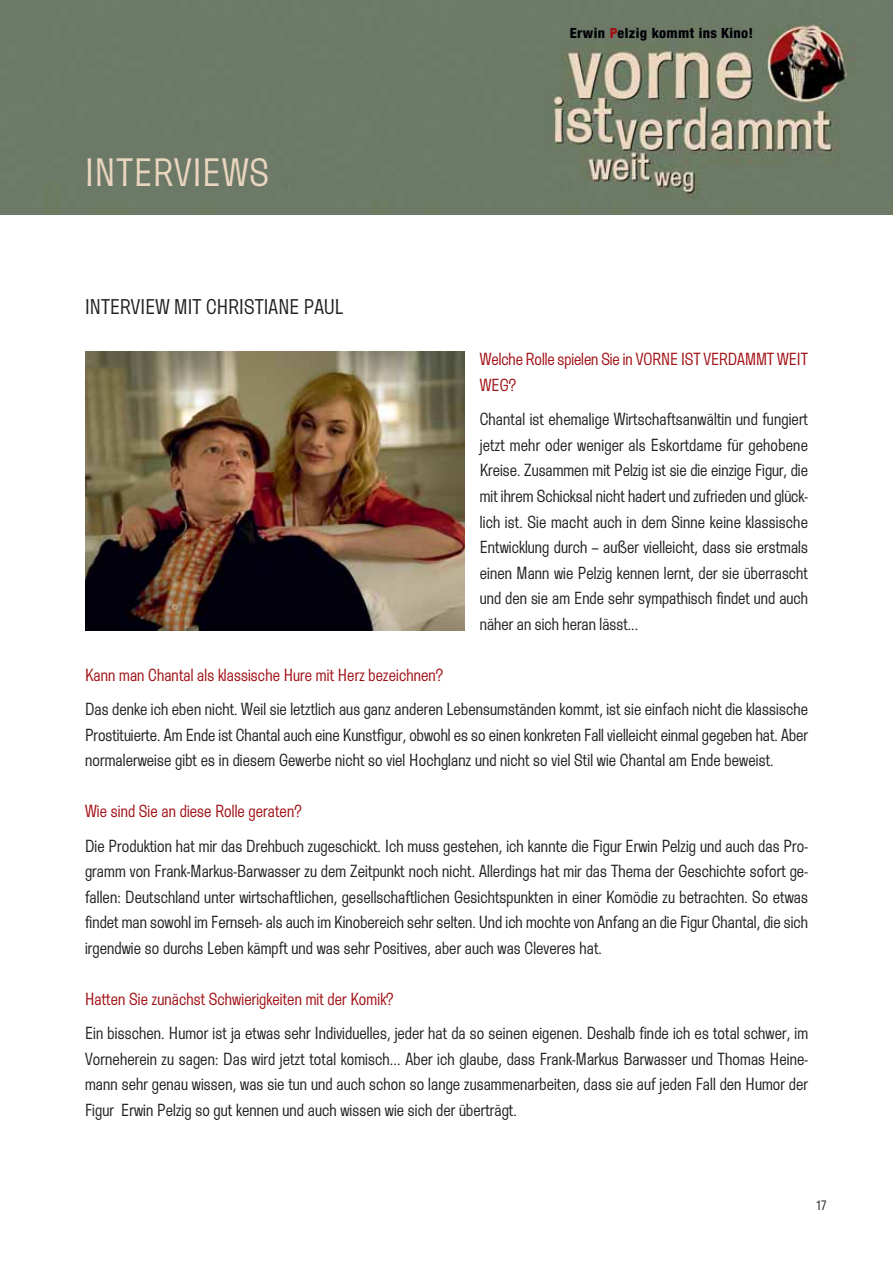
<style>
.page{position:relative;width:893px;height:1263px;background:#fff}
.page>*{position:absolute;margin:0;border:0;box-sizing:border-box;transform-origin:0 0}
.t1{font:39px "Cg Westerveldt Lt";letter-spacing:.03em;color:#ead6be}
.t2{font:21px "Cg Westerveldt Lt";letter-spacing:.01em;color:#231f20}
.t3{font:17.25px/25.5px "Cg Westerveldt Lt";letter-spacing:.01em;color:#231f20;text-align:justify}
.t4{font:17.25px/25.5px "Cg Westerveldt Lt";letter-spacing:.01em;color:#a10f13}
.t5{font:800 condensed 14.1px "Helvetica Neue";letter-spacing:.025em;color:#000006}
.t6{font:13.5px "Cg Westerveldt Lt";color:#231f20}
.s1{color:#a10f13}
</style>
<div class="page">
<img style="left:0;top:0;width:893px;height:215px">
<img style="left:85px;top:352px;width:380px;height:279px">
<p class="t5" style="left:570px;top:28px;width:185px">Erwin <span class="s1">P</span>elzig kommt ins Kino!</p>
<h1 class="t1" style="left:85px;top:158px;width:185px">INTERVIEWS</h1>
<p class="t2" style="left:85px;top:300px;width:260px">INTERVIEW MIT CHRISTIANE PAUL</p>
<p class="t4" style="left:480px;top:349px;width:330px">Welche Rolle spielen Sie in VORNE IST VERDAMMT WEIT<br>WEG?</p>
<p class="t3" style="left:480px;top:409px;width:330px">Chantal ist ehemalige Wirtschaftsanwältin und fungiert jetzt mehr oder weniger als Eskortdame für gehobene Kreise. Zusammen mit Pelzig ist sie die einzige Figur, die mit ihrem Schicksal nicht hadert und zufrieden und glück&shy;lich ist. Sie macht auch in dem Sinne keine klassische Entwicklung durch – außer vielleicht, dass sie erstmals einen Mann wie Pelzig kennen lernt, der sie überrascht und den sie am Ende sehr sympathisch findet und auch näher an sich heran lässt...</p>
<p class="t4" style="left:85px;top:664px;width:360px">Kann man Chantal als klassische Hure mit Herz bezeichnen?</p>
<p class="t3" style="left:85px;top:698px;width:724px">Das denke ich eben nicht. Weil sie letztlich aus ganz anderen Lebensumständen kommt, ist sie einfach nicht die klassische Prostituierte. Am Ende ist Chantal auch eine Kunstfigur, obwohl es so einen konkreten Fall vielleicht einmal gegeben hat. Aber normalerweise gibt es in diesem Gewerbe nicht so viel Hochglanz und nicht so viel Stil wie Chantal am Ende beweist.</p>
<p class="t4" style="left:85px;top:800px;width:218px">Wie sind Sie an diese Rolle geraten?</p>
<p class="t3" style="left:85px;top:835px;width:724px">Die Produktion hat mir das Drehbuch zugeschickt. Ich muss gestehen, ich kannte die Figur Erwin Pelzig und auch das Pro&shy;gramm von Frank-Markus-Barwasser zu dem Zeitpunkt noch nicht. Allerdings hat mir das Thema der Geschichte sofort ge&shy;fallen: Deutschland unter wirtschaftlichen, gesellschaftlichen Gesichtspunkten in einer Komödie zu betrachten. So etwas findet man sowohl im Fernseh- als auch im Kinobereich sehr selten. Und ich mochte von Anfang an die Figur Chantal, die sich irgendwie so durchs Leben kämpft und was sehr Positives, aber auch was Cleveres hat.</p>
<p class="t4" style="left:85px;top:988px;width:310px">Hatten Sie zunächst Schwierigkeiten mit der Komik?</p>
<p class="t3" style="left:85px;top:1022px;width:724px">Ein bisschen. Humor ist ja etwas sehr Individuelles, jeder hat da so seinen eigenen. Deshalb finde ich es total schwer, im Vorneherein zu sagen: Das wird jetzt total komisch... Aber ich glaube, dass Frank-Markus Barwasser und Thomas Heine&shy;mann sehr genau wissen, was sie tun und auch schon so lange zusammenarbeiten, dass sie auf jeden Fall den Humor der Figur Erwin Pelzig so gut kennen und auch wissen wie sich der überträgt.</p>
<p class="t6" style="left:816px;top:1201px;width:11px">17</p>
</div>
